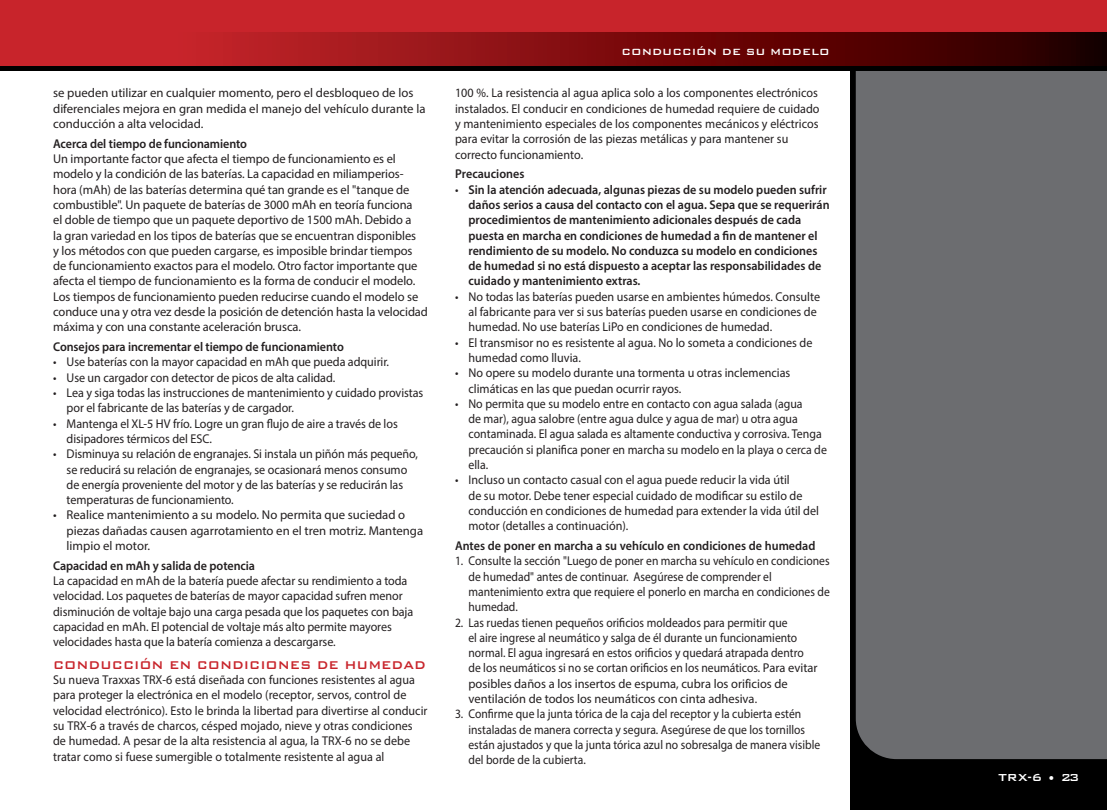
<style>
.page{position:relative;width:1107px;height:810px;background:#fff}
.page>*{position:absolute;margin:0;border:0;box-sizing:border-box;transform-origin:0 0}
.t1{font:500 15px "Bank Gothic BT";letter-spacing:-.005em;color:#c8242b;scale:.93 1}
.t2{font:500 13.5px "Bank Gothic BT";color:#fff}
.t3{font:12.75px/15.3px "Myriad Pro";color:#231f20;scale:.95 1}
.t4{font:12.75px/15.3px "Myriad Pro";color:#231f20}
.t5{font:12.75px/15.3px "Myriad Pro";color:#231f20;scale:.91 1}
.t6{font:600 12.75px/15.3px "Myriad Pro";color:#231f20;scale:.95 1}
.t7{font:12.75px/15.3px "Myriad Pro";color:#231f20;scale:.93 1}
.t8{font:500 12px "Bank Gothic BT";color:#fff}
.s1{font-weight:400}
</style>
<div class="page">
<div style="left:850px;top:13px;width:257px;height:797px;background:#000"></div>
<div style="left:856px;top:71px;width:251px;height:688px;background:#6c6d70"></div>
<div style="left:0;top:0;width:1107px;height:70px;background:#000"></div>
<div style="left:0;top:0;width:1107px;height:51px;background:#c8242b"></div>
<svg style="left:0;top:32px;width:1107px;height:34px"></svg>
<p class="t4" style="left:53px;top:85px;width:374px">se pueden utilizar en cualquier momento, pero el desbloqueo de los diferenciales mejora en gran medida el manejo del vehículo durante la conducción a alta velocidad.</p>
<p class="t6" style="left:53px;top:135px;width:206px">Acerca del tiempo de funcionamiento</p>
<p class="t4" style="left:53px;top:151px;width:376px">Un importante factor que afecta el tiempo de funcionamiento es el modelo y la condición de las baterías. La capacidad en miliamperios&shy;hora (mAh) de las baterías determina qué tan grande es el "tanque de combustible". Un paquete de baterías de 3000 mAh en teoría funciona<br>el doble de tiempo que un paquete deportivo de 1500 mAh. Debido a<br>la gran variedad en los tipos de baterías que se encuentran disponibles<br>y los métodos con que pueden cargarse, es imposible brindar tiempos de funcionamiento exactos para el modelo. Otro factor importante que afecta el tiempo de funcionamiento es la forma de conducir el modelo.<br>Los tiempos de funcionamiento pueden reducirse cuando el modelo se conduce una y otra vez desde la posición de detención hasta la velocidad máxima y con una constante aceleración brusca.</p>
<p class="t6" style="left:53px;top:339px;width:308px">Consejos para incrementar el tiempo de funcionamiento</p>
<p class="t3" style="left:53px;top:354px;width:355px">• Use baterías con la mayor capacidad en mAh que pueda adquirir.</p>
<p class="t3" style="left:53px;top:370px;width:298px">• Use un cargador con detector de picos de alta calidad.</p>
<p class="t3" style="left:67px;top:385px;width:377px;text-indent:-14px">• Lea y siga todas las instrucciones de mantenimiento y cuidado provistas por el fabricante de las baterías y de cargador.</p>
<p class="t3" style="left:67px;top:415px;width:350px;text-indent:-14px">• Mantenga el XL-5 HV frío. Logre un gran flujo de aire a través de los disipadores térmicos del ESC.</p>
<p class="t3" style="left:67px;top:446px;width:371px;text-indent:-14px">• Disminuya su relación de engranajes. Si instala un piñón más pequeño, se reducirá su relación de engranajes, se ocasionará menos consumo de energía proveniente del motor y de las baterías y se reducirán las temperaturas de funcionamiento.</p>
<p class="t4" style="left:67px;top:507px;width:358px;text-indent:-14px">• Realice mantenimiento a su modelo. No permita que suciedad o piezas dañadas causen agarrotamiento en el tren motriz. Mantenga limpio el motor.</p>
<p class="t6" style="left:53px;top:558px;width:214px">Capacidad en mAh y salida de potencia</p>
<p class="t3" style="left:53px;top:573px;width:381px">La capacidad en mAh de la batería puede afectar su rendimiento a toda velocidad. Los paquetes de baterías de mayor capacidad sufren menor disminución de voltaje bajo una carga pesada que los paquetes con baja capacidad en mAh. El potencial de voltaje más alto permite mayores velocidades hasta que la batería comienza a descargarse.</p>
<p class="t1" style="left:53px;top:657px;width:402px">CONDUCCIÓN EN CONDICIONES DE HUMEDAD</p>
<p class="t3" style="left:53px;top:672px;width:396px">Su nueva Traxxas TRX-6 está diseñada con funciones resistentes al agua para proteger la electrónica en el modelo (receptor, servos, control de velocidad electrónico). Esto le brinda la libertad para divertirse al conducir su TRX-6 a través de charcos, césped mojado, nieve y otras condiciones de humedad. A pesar de la alta resistencia al agua, la TRX-6 no se debe tratar como si fuese sumergible o totalmente resistente al agua al</p>
<p class="t8" style="left:622px;top:45px;width:210px">CONDUCCIÓN DE SU MODELO</p>
<p class="t3" style="left:455px;top:85px;width:385px">100 %. La resistencia al agua aplica solo a los componentes electrónicos instalados. El conducir en condiciones de humedad requiere de cuidado y mantenimiento especiales de los componentes mecánicos y eléctricos para evitar la corrosión de las piezas metálicas y para mantener su correcto funcionamiento.</p>
<p class="t6" style="left:455px;top:166px;width:75px">Precauciones</p>
<p class="t6" style="left:469px;top:181px;width:382px;text-indent:-14px"><span class="s1">•</span> Sin la atención adecuada, algunas piezas de su modelo pueden sufrir daños serios a causa del contacto con el agua. Sepa que se requerirán procedimientos de mantenimiento adicionales después de cada puesta en marcha en condiciones de humedad a fin de mantener el rendimiento de su modelo. No conduzca su modelo en condiciones de humedad si no está dispuesto a aceptar las responsabilidades de cuidado y mantenimiento extras.</p>
<p class="t3" style="left:469px;top:289px;width:372px;text-indent:-14px">• No todas las baterías pueden usarse en ambientes húmedos. Consulte al fabricante para ver si sus baterías pueden usarse en condiciones de humedad. No use baterías LiPo en condiciones de humedad.</p>
<p class="t3" style="left:469px;top:334px;width:364px;text-indent:-14px">• El transmisor no es resistente al agua. No lo someta a condiciones de humedad como lluvia.</p>
<p class="t3" style="left:469px;top:365px;width:340px;text-indent:-14px">• No opere su modelo durante una tormenta u otras inclemencias climáticas en las que puedan ocurrir rayos.</p>
<p class="t7" style="left:469px;top:396px;width:387px;text-indent:-14px">• No permita que su modelo entre en contacto con agua salada (agua<br>de mar), agua salobre (entre agua dulce y agua de mar) u otra agua contaminada. El agua salada es altamente conductiva y corrosiva. Tenga precaución si planifica poner en marcha su modelo en la playa o cerca de ella.</p>
<p class="t3" style="left:469px;top:472px;width:371px;text-indent:-14px">• Incluso un contacto casual con el agua puede reducir la vida útil<br>de su motor. Debe tener especial cuidado de modificar su estilo de conducción en condiciones de humedad para extender la vida útil del motor (detalles a continuación).</p>
<p class="t6" style="left:455px;top:538px;width:381px">Antes de poner en marcha a su vehículo en condiciones de humedad</p>
<p class="t5" style="left:469px;top:553px;width:399px;text-indent:-14px">1. Consulte la sección "Luego de poner en marcha su vehículo en condiciones de humedad" antes de continuar. Asegúrese de comprender el mantenimiento extra que requiere el ponerlo en marcha en condiciones de humedad.</p>
<p class="t5" style="left:469px;top:614px;width:385px;text-indent:-14px">2. Las ruedas tienen pequeños orificios moldeados para permitir que<br>el aire ingrese al neumático y salga de él durante un funcionamiento normal. El agua ingresará en estos orificios y quedará atrapada dentro de los neumáticos si no se cortan orificios en los neumáticos. Para evitar posibles daños a los insertos de espuma, cubra los orificios de ventilación de todos los neumáticos con cinta adhesiva.</p>
<p class="t5" style="left:469px;top:706px;width:388px;text-indent:-14px">3. Confirme que la junta tórica de la caja del receptor y la cubierta estén instaladas de manera correcta y segura. Asegúrese de que los tornillos están ajustados y que la junta tórica azul no sobresalga de manera visible del borde de la cubierta.</p>
<p class="t2" style="left:998px;top:770px;width:83px">TRX-6 • 23</p>
</div>
